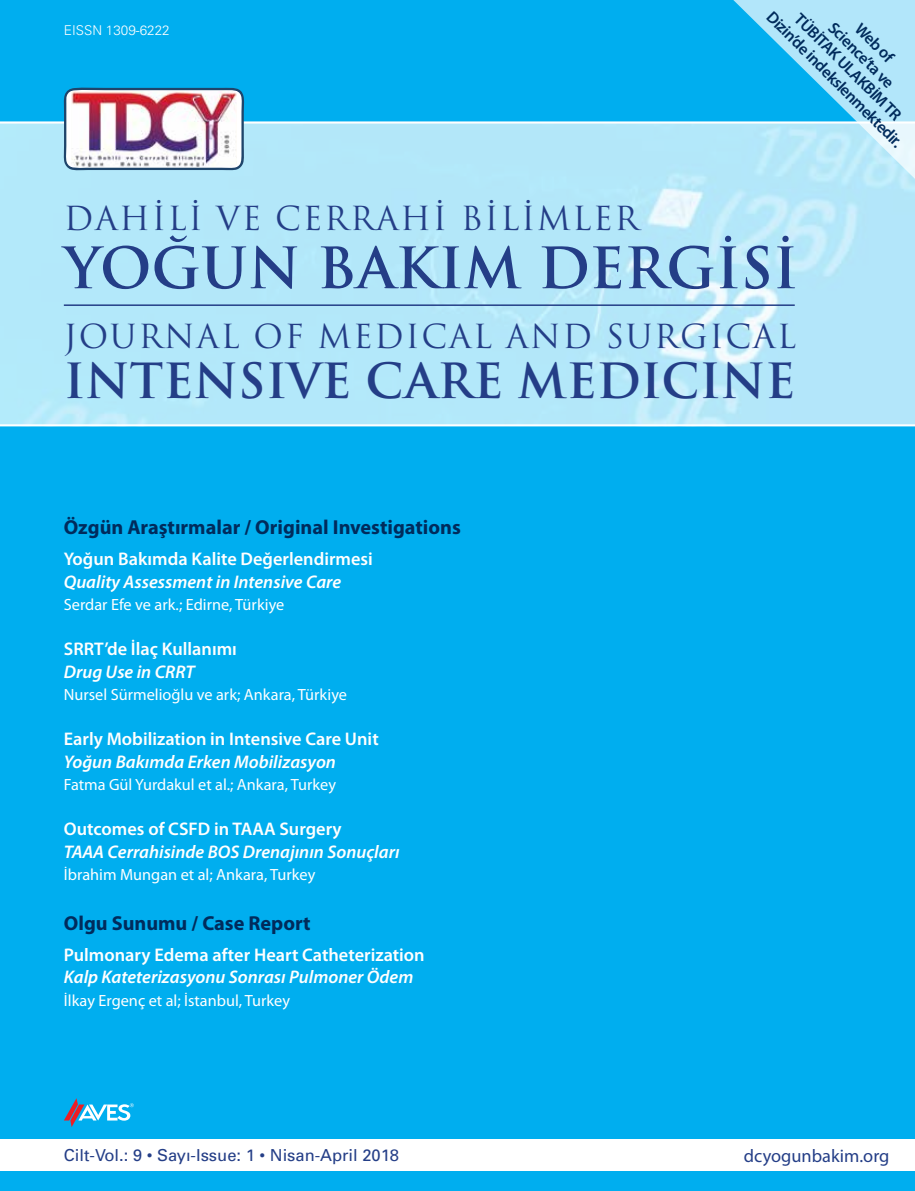
<style>
.page{position:relative;width:915px;height:1191px;background:#fff}
.page>*{position:absolute;margin:0;border:0;box-sizing:border-box;transform-origin:0 0}
.t1{font:700 55.5px "Trajan Pro";color:#243e87}
.t2{font:700 47.25px "Trajan Pro";color:#243e87}
.t3{font:32.25px "Trajan Pro";letter-spacing:.05em;color:#243e87}
.t4{font:700 20.25px "Myriad Pro";color:#002b5c}
.t5{font:600 18.3px "Myriad Pro";color:#fff}
.t6{font:italic 600 18.3px "Myriad Pro";color:#fff}
.t7{font:18.3px "Myriad Pro";color:#243e87}
.t8{font:600 16.5px "Myriad Pro";color:#002b5c}
.t9{font:16.5px "Univers Tr";color:#243e87}
.t10{font:16.2px "Myriad Pro";color:#fff}
.t11{font:13.5px "Univers Light Tr";color:#fff}
</style>
<div class="page">
<div style="left:0;top:0;width:914px;height:1191px;background:#00aeef"></div>
<div style="left:0;top:1139px;width:914px;height:31px;background:#fff"></div>
<svg style="left:64px;top:1098px;width:70px;height:29px"></svg>
<div style="left:0;top:124px;width:914px;height:300px;background:#b3e8fa"></div>
<hr style="left:0;top:424px;width:914px;height:2px;background:#fff">
<hr style="left:0;top:121px;width:914px;height:3px;background:#fff">
<svg style="left:63px;top:87px;width:181px;height:84px;background:#8badc2"></svg>
<img style="left:71px;top:92px;width:165px;height:74px">
<hr style="left:64px;top:304px;width:730px;height:2px;background:#243e87">
<svg style="left:714px;top:0;width:200px;height:197px"></svg>
<p class="t11" style="left:64px;top:22px;width:107px">EISSN 1309-6222</p>
<p class="t8" style="left:776px;top:7px;width:186px;rotate:45deg">Dizin’de indekslenmektedir.</p>
<p class="t8" style="left:804px;top:9px;width:145px;rotate:45deg">TÜBİTAK ULAKBİM TR</p>
<p class="t8" style="left:838px;top:17px;width:87px;rotate:45deg">Science’ta ve</p>
<p class="t8" style="left:864px;top:18px;width:49px;rotate:45deg">Web of</p>
<h3 class="t3" style="left:64px;top:197px;width:576px">DAHİLİ VE CERRAHİ BİLİMLER</h3>
<h1 class="t1" style="left:64px;top:233px;width:735px">YOĞUN BAKIM DERGİSİ</h1>
<h3 class="t3" style="left:64px;top:316px;width:733px">JOURNAL OF MEDICAL AND SURGICAL</h3>
<h2 class="t2" style="left:64px;top:351px;width:732px">INTENSIVE CARE MEDICINE</h2>
<p class="t4" style="left:64px;top:514px;width:398px">Özgün Araştırmalar / Original Investigations</p>
<p class="t5" style="left:64px;top:547px;width:310px">Yoğun Bakımda Kalite Değerlendirmesi</p>
<p class="t6" style="left:64px;top:570px;width:279px">Quality Assessment in Intensive Care</p>
<p class="t10" style="left:64px;top:595px;width:222px">Serdar Efe ve ark.; Edirne, Türkiye</p>
<p class="t5" style="left:64px;top:637px;width:174px">SRRT’de İlaç Kullanımı</p>
<p class="t6" style="left:64px;top:660px;width:132px">Drug Use in CRRT</p>
<p class="t10" style="left:64px;top:685px;width:284px">Nursel Sürmelioğlu ve ark; Ankara, Türkiye</p>
<p class="t5" style="left:64px;top:727px;width:316px">Early Mobilization in Intensive Care Unit</p>
<p class="t6" style="left:64px;top:750px;width:273px">Yoğun Bakımda Erken Mobilizasyon</p>
<p class="t10" style="left:64px;top:775px;width:273px">Fatma Gül Yurdakul et al.; Ankara, Turkey</p>
<p class="t5" style="left:64px;top:817px;width:279px">Outcomes of CSFD in TAAA Surgery</p>
<p class="t6" style="left:64px;top:840px;width:337px">TAAA Cerrahisinde BOS Drenajının Sonuçları</p>
<p class="t10" style="left:64px;top:865px;width:253px">İbrahim Mungan et al; Ankara, Turkey</p>
<p class="t4" style="left:64px;top:909px;width:248px">Olgu Sunumu / Case Report</p>
<p class="t5" style="left:64px;top:942px;width:362px">Pulmonary Edema after Heart Catheterization</p>
<p class="t6" style="left:64px;top:965px;width:351px">Kalp Kateterizasyonu Sonrası Pulmoner Ödem</p>
<p class="t10" style="left:64px;top:990px;width:228px">İlkay Ergenç et al; İstanbul, Turkey</p>
<p class="t9" style="left:64px;top:1144px;width:336px">Cilt-Vol.: 9 • Sayı-Issue: 1 • Nisan-April 2018</p>
<p class="t7" style="left:743px;top:1144px;width:147px">dcyogunbakim.org</p>
</div>
